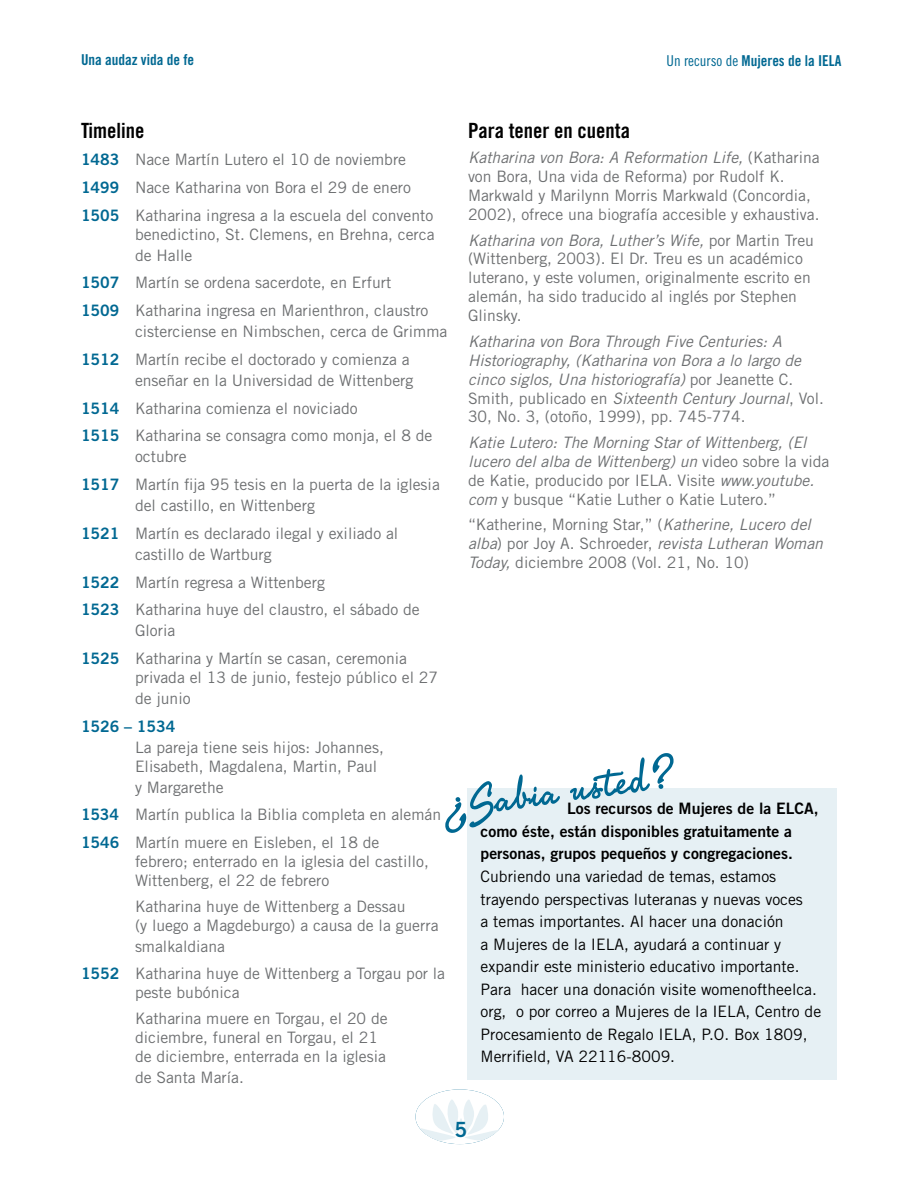
<style>
.page{position:relative;width:918px;height:1188px;background:#fff}
.page>*{position:absolute;margin:0;border:0;box-sizing:border-box;transform-origin:0 0}
.t1{font:48px "PR8 Charade";color:#006892}
.t2{font:21px "Trade Gothic Bold Cond Twenty";color:#000}
.t3{font:21px "Trade Gothic Bold Two";color:#006892}
.t4{font:15.75px/27.8px "Trade Gothic";color:#6d6f71}
.t5{font:italic 15.75px/18.9px "Trade Gothic";color:#6d6f71}
.t6{font:15.75px/22.5px "Trade Gothic";color:#000}
.t7{font:15.75px/22.5px "Trade Gothic Bold Two";color:#000}
.t8{font:15.75px "Trade Gothic Bold Two";color:#006892}
.t9{font:15px "Trade Gothic Bold Cond Twenty";color:#006892}
.s1{font-family:"Trade Gothic Cond Eighteen"}
.s2{font-family:"Trade Gothic Bold Two";color:#006892}
.s3{font-style:italic}
.s4{font-style:normal}
</style>
<div class="page">
<svg style="left:416px;top:1089px;width:88px;height:55px"></svg>
<div style="left:467px;top:788px;width:370px;height:292px;background:#e6f0f4"></div>
<p class="t9" style="left:81px;top:51px;width:115px">Una audaz vida de fe</p>
<p class="t9" style="left:667px;top:51px;width:176px"><span class="s1">Un recurso de</span> Mujeres de la IELA</p>
<h2 class="t2" style="left:81px;top:117px;width:65px">Timeline</h2>
<p class="t4" style="left:81px;top:146px;width:354px"><span class="s2">1483</span> Nace Martín Lutero el 10 de noviembre<br><span class="s2">1499</span> Nace Katharina von Bora el 29 de enero<br><span class="s2">1505</span> Katharina ingresa a la escuela del convento</p>
<p class="t4" style="left:135px;top:223px;width:301px;line-height:21px">benedictino, St. Clemens, en Brehna, cerca de Halle</p>
<p class="t4" style="left:81px;top:269px;width:349px"><span class="s2">1507</span> Martín se ordena sacerdote, en Erfurt<br><span class="s2">1509</span> Katharina ingresa en Marienthron, claustro</p>
<p class="t4" style="left:81px;top:318px;width:368px;text-indent:54px">cisterciense en Nimbschen, cerca de Grimma<br><span class="s2">1512</span> Martín recibe el doctorado y comienza a</p>
<p class="t4" style="left:81px;top:366px;width:353px;text-indent:54px">enseñar en la Universidad de Wittenberg<br><span class="s2">1514</span> Katharina comienza el noviciado<br><span class="s2">1515</span> Katharina se consagra como monja, el 8 de</p>
<p class="t4" style="left:81px;top:443px;width:360px;text-indent:54px">octubre<br><span class="s2">1517</span> Martín fija 95 tesis en la puerta de la iglesia</p>
<p class="t4" style="left:81px;top:492px;width:319px;text-indent:54px">del castillo, en Wittenberg<br><span class="s2">1521</span> Martín es declarado ilegal y exiliado al</p>
<p class="t4" style="left:81px;top:540px;width:340px;text-indent:54px">castillo de Wartburg<br><span class="s2">1522</span> Martín regresa a Wittenberg<br><span class="s2">1523</span> Katharina huye del claustro, el sábado de</p>
<p class="t4" style="left:81px;top:617px;width:328px;text-indent:54px">Gloria<br><span class="s2">1525</span> Katharina y Martín se casan, ceremonia</p>
<p class="t4" style="left:135px;top:667px;width:305px;line-height:21px">privada el 13 de junio, festejo público el 27 de junio</p>
<p class="t8" style="left:81px;top:716px;width:96px">1526 – 1534</p>
<p class="t4" style="left:135px;top:738px;width:250px;line-height:18.9px">La pareja tiene seis hijos: Johannes,<br>Elisabeth, Magdalena, Martin, Paul</p>
<p class="t4" style="left:81px;top:773px;width:362px;text-indent:54px">y Margarethe<br><span class="s2">1534</span> Martín publica la Biblia completa en alemán<br><span class="s2">1546</span> Martín muere en Eisleben, el 18 de</p>
<p class="t4" style="left:135px;top:852px;width:295px;line-height:18.9px">febrero; enterrado en la iglesia del castillo,<br>Wittenberg, el 22 de febrero</p>
<p class="t4" style="left:135px;top:896px;width:305px;line-height:18.9px">Katharina huye de Wittenberg a Dessau<br>(y luego a Magdeburgo) a causa de la guerra</p>
<p class="t4" style="left:81px;top:932px;width:366px;text-indent:54px">smalkaldiana<br><span class="s2">1552</span> Katharina huye de Wittenberg a Torgau por la</p>
<p class="t4" style="left:135px;top:980px;width:254px;line-height:25.7px">peste bubónica<br>Katharina muere en Torgau, el 20 de</p>
<p class="t4" style="left:135px;top:1028px;width:253px;line-height:18.9px">diciembre, funeral en Torgau, el 21 de diciembre, enterrada en la iglesia</p>
<p class="t4" style="left:135px;top:1063px;width:110px">de Santa María.</p>
<h2 class="t2" style="left:468px;top:117px;width:164px">Para tener en cuenta</h2>
<p class="t4" style="left:468px;top:148px;width:353px;line-height:18.9px"><span class="s3">Katharina von Bora: A Reformation Life,</span> (Katharina von Bora, Una vida de Reforma) por Rudolf K.<br>Markwald y Marilynn Morris Markwald (Concordia, 2002), ofrece una biografía accesible y exhaustiva.</p>
<p class="t4" style="left:468px;top:230px;width:348px;line-height:18.9px"><span class="s3">Katharina von Bora, Luther’s Wife,</span> por Martin Treu (Wittenberg, 2003). El Dr. Treu es un académico luterano, y este volumen, originalmente escrito en alemán, ha sido traducido al inglés por Stephen Glinsky.</p>
<p class="t5" style="left:468px;top:332px;width:357px">Katharina von Bora Through Five Centuries: A Historiography, (Katharina von Bora a lo largo de cinco siglos, Una historiografía) <span class="s4">por Jeanette C.<br>Smith</span>, <span class="s4">publicado en</span> Sixteenth Century Journal<span class="s4">, Vol.<br>30, No. 3, (otoño, 1999), pp. 745-774.</span></p>
<p class="t5" style="left:468px;top:433px;width:363px">Katie Lutero: The Morning Star of Wittenberg, (El lucero del alba de Wittenberg) un <span class="s4">video sobre la vida de Katie, producido por IELA. Visite</span> www.youtube. com <span class="s4">y busque “Katie Luther o Katie Lutero.”</span></p>
<p class="t4" style="left:468px;top:515px;width:357px;line-height:18.9px">“Katherine, Morning Star,” (<span class="s3">Katherine, Lucero del alba</span>) por Joy A. Schroeder, <span class="s3">revista Lutheran Woman<br>Today,</span> diciembre 2008 (Vol. 21, No. 10)</p>
<h1 class="t1" style="left:436px;top:772px;width:236px;rotate:-8deg">¿Sabia usted?</h1>
<p class="t7" style="left:481px;top:797px;width:339px;text-indent:86px">Los recursos de Mujeres de la ELCA, como éste, están disponibles gratuitamente a personas, grupos pequeños y congregaciones.</p>
<p class="t6" style="left:481px;top:865px;width:342px">Cubriendo una variedad de temas, estamos trayendo perspectivas luteranas y nuevas voces<br>a temas importantes. Al hacer una donación<br>a Mujeres de la IELA, ayudará a continuar y expandir este ministerio educativo importante.<br>Para hacer una donación visite womenoftheelca. org, o por correo a Mujeres de la IELA, Centro de Procesamiento de Regalo IELA, P.O. Box 1809, Merrifield, VA 22116-8009.</p>
<h2 class="t3" style="left:455px;top:1116px;width:14px">5</h2>
</div>
